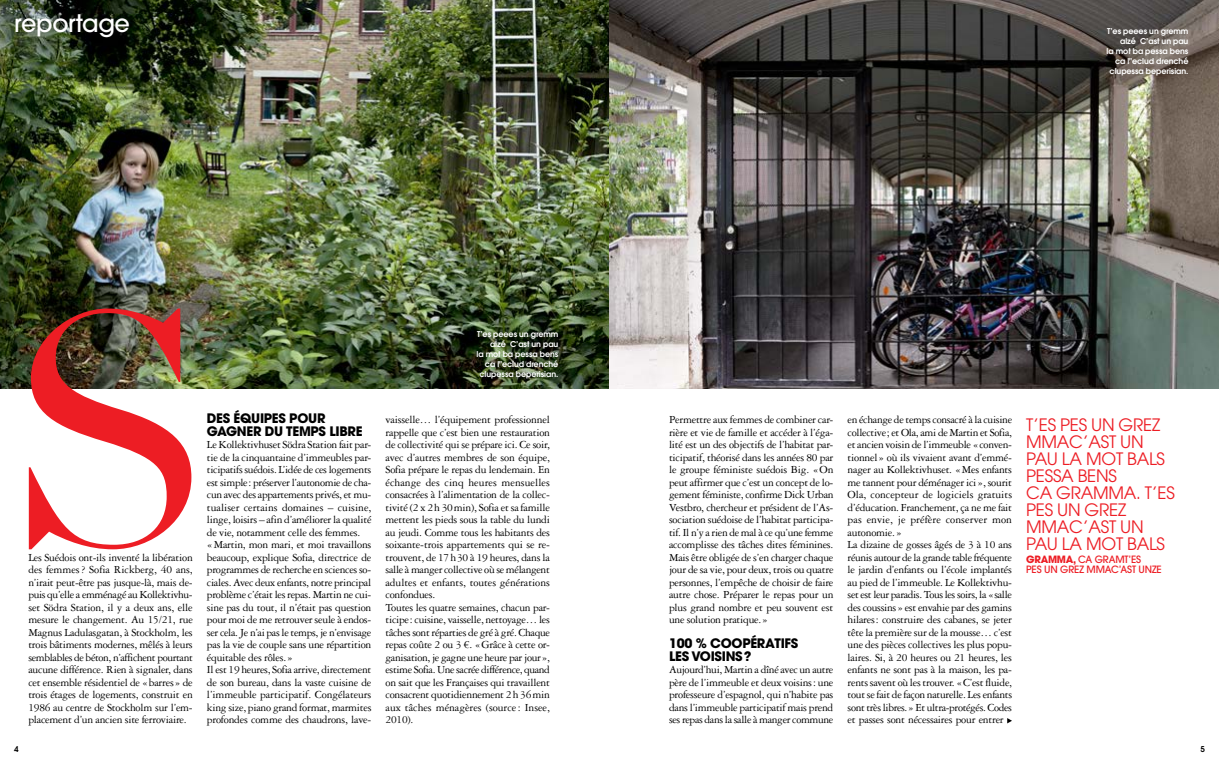
<style>
.page{position:relative;width:1219px;height:766px;background:#fff}
.page>*{position:absolute;margin:0;border:0;box-sizing:border-box;transform-origin:0 0}
.t1{font:200 506.4px "Chronicle Display";color:#ed1d24}
.t2{font:500 24px "ITC Avant Garde Pro";color:#fff}
.t3{font:17px/17px "ITC Avant Garde Pro";letter-spacing:-.015em;color:#ed1d24}
.t4{font:700 13px/12.5px "ITC Avant Garde Pro";letter-spacing:-.02em;color:#000}
.t5{font:11.5px/12.5px "Garamond 3 LT Std";letter-spacing:-.02em;color:#000;text-align:justify}
.t6{font:500 10px/10px "ITC Avant Garde Pro";letter-spacing:-.015em;color:#ed1d24}
.t7{font:600 8px/10px "ITC Avant Garde Pro";letter-spacing:-.005em;color:#fff;text-align:right}
.t8{font:600 8px "ITC Avant Garde Pro";color:#000}
.s1{font-weight:700}
</style>
<div class="page">
<img style="left:0;top:0;width:1219px;height:388px">
<svg style="left:1007px;top:718px;width:5px;height:5px"></svg>
<h2 class="t2" style="left:14px;top:8px;width:117px">REPORTAGE</h2>
<p class="t7" style="left:1107px;top:26px;width:83px">T’es peees un gremm alzé C’ast un pau<br>la mot ba pessa bens ca l"eclud drenché clupessa beperisian.</p>
<h1 class="t1" style="left:6px;top:-18px;width:209px">s</h1>
<p class="t5" style="left:28px;top:551px;width:166px">Les Suédois ont-ils inventé la libération des femmes? Sofia Rickberg, 40 ans, n’irait peut-être pas jusque-là, mais de&shy;puis qu’elle a emménagé au Kollektivhu&shy;set Södra Station, il y a deux ans, elle mesure le changement. Au 15/21, rue Magnus Ladulasgatan, à Stockholm, les trois bâtiments modernes, mêlés à leurs semblables de béton, n’affichent pourtant aucune différence. Rien à signaler, dans cet ensemble résidentiel de «barres» de trois étages de logements, construit en 1986 au centre de Stockholm sur l’em&shy;placement d’un ancien site ferroviaire.</p>
<p class="t4" style="left:207px;top:412px;width:157px">DES ÉQUIPES POUR<br>GAGNER DU TEMPS LIBRE</p>
<p class="t5" style="left:207px;top:438px;width:166px;text-align:left">Le Kollektivhuset Södra Station fait par&shy;tie de la cinquantaine d’immeubles par&shy;ticipatifs suédois. L’idée de ces logements est simple: préserver l’autonomie de cha&shy;cun avec des appartements privés, et mu&shy;tualiser certains domaines – cuisine, linge, loisirs – afin d’améliorer la qualité de vie, notamment celle des femmes. «Martin, mon mari, et moi travaillons beaucoup, explique Sofia, directrice de programmes de recherche en sciences so&shy;ciales. Avec deux enfants, notre principal problème c’était les repas. Martin ne cui&shy;sine pas du tout, il n’était pas question pour moi de me retrouver seule à endos&shy;ser cela. Je n’ai pas le temps, je n’envisage pas la vie de couple sans une répartition équitable des rôles.»<br>Il est 19 heures, Sofia arrive, directement de son bureau, dans la vaste cuisine de l’immeuble participatif. Congélateurs king size, piano grand format, marmites profondes comme des chaudrons, lave-</p>
<p class="t7" style="left:477px;top:329px;width:83px">T’es peees un gremm alzé C’ast un pau<br>la mot ba pessa bens ca l"eclud drenché clupessa beperisian.</p>
<p class="t5" style="left:386px;top:413px;width:166px;text-align:left">vaisselle… l’équipement professionnel rappelle que c’est bien une restauration de collectivité qui se prépare ici. Ce soir, avec d’autres membres de son équipe, Sofia prépare le repas du lendemain. En échange des cinq heures mensuelles consacrées à l’alimentation de la collec&shy;tivité (2 x 2h 30min), Sofia et sa famille mettent les pieds sous la table du lundi au jeudi. Comme tous les habitants des soixante-trois appartements qui se re&shy;trouvent, de 17h30 à 19 heures, dans la salle à manger collective où se mélangent adultes et enfants, toutes générations confondues.<br>Toutes les quatre semaines, chacun par&shy;ticipe: cuisine, vaisselle, nettoyage… les tâches sont réparties de gré à gré. Chaque repas coûte 2 ou 3 €. «Grâce à cette or&shy;ganisation, je gagne une heure par jour», estime Sofia. Une sacrée différence, quand on sait que les Françaises qui travaillent consacrent quotidiennement 2h 36min aux tâches ménagères (source: Insee, 2010).</p>
<p class="t5" style="left:669px;top:413px;width:166px">Permettre aux femmes de combiner car&shy;rière et vie de famille et accéder à l’éga&shy;lité est un des objectifs de l’habitat par&shy;ticipatif, théorisé dans les années 80 par le groupe féministe suédois Big. «On peut affirmer que c’est un concept de lo&shy;gement féministe, confirme Dick Urban Vestbro, chercheur et président de l’As&shy;sociation suédoise de l’habitat participa&shy;tif. Il n’y a rien de mal à ce qu’une femme accomplisse des tâches dites féminines.<br>Mais être obligée de s’en charger chaque jour de sa vie, pour deux, trois ou quatre personnes, l’empêche de choisir de faire autre chose. Préparer le repas pour un plus grand nombre et peu souvent est une solution pratique.»</p>
<p class="t4" style="left:669px;top:637px;width:131px">100 % COOPÉRATIFS<br>LES VOISINS?</p>
<p class="t5" style="left:669px;top:663px;width:166px">Aujourd’hui, Martin a dîné avec un autre père de l’immeuble et deux voisins: une professeure d’espagnol, qui n’habite pas dans l’immeuble participatif mais prend ses repas dans la salle à manger commune</p>
<p class="t5" style="left:848px;top:413px;width:166px;text-align:left">en échange de temps consacré à la cuisine collective; et Ola, ami de Martin et Sofia, et ancien voisin de l’immeuble «conven&shy;tionnel» où ils vivaient avant d’emmé&shy;nager au Kollektivhuset. «Mes enfants me tannent pour déménager ici», sourit Ola, concepteur de logiciels gratuits d’éducation. Franchement, ça ne me fait pas envie, je préfère conserver mon autonomie.»<br>La dizaine de gosses âgés de 3 à 10 ans réunis autour de la grande table fréquente le jardin d’enfants ou l’école implantés au pied de l’immeuble. Le Kollektivhu&shy;set est leur paradis. Tous les soirs, la «salle des coussins» est envahie par des gamins hilares: construire des cabanes, se jeter tête la première sur de la mousse… c’est une des pièces collectives les plus popu&shy;laires. Si, à 20 heures ou 21 heures, les enfants ne sont pas à la maison, les pa&shy;rents savent où les trouver. «C’est fluide, tout se fait de façon naturelle. Les enfants sont très libres.» Et ultra-protégés. Codes et passes sont nécessaires pour entrer</p>
<h3 class="t3" style="left:1026px;top:415px;width:150px">T’ES PES UN GREZ<br>MMAC’AST UN<br>PAU LA MOT BALS<br>PESSA BENS<br>CA GRAMMA. T’ES<br>PES UN GREZ<br>MMAC’AST UN<br>PAU LA MOT BALS</h3>
<p class="t6" style="left:1026px;top:554px;width:137px"><span class="s1">GRAMMA,</span> CA GRAMT’ES<br>PES UN GREZ MMAC’AST UNZE</p>
<p class="t8" style="left:14px;top:743px;width:6px">4</p>
<p class="t8" style="left:1200px;top:743px;width:6px">5</p>
</div>
